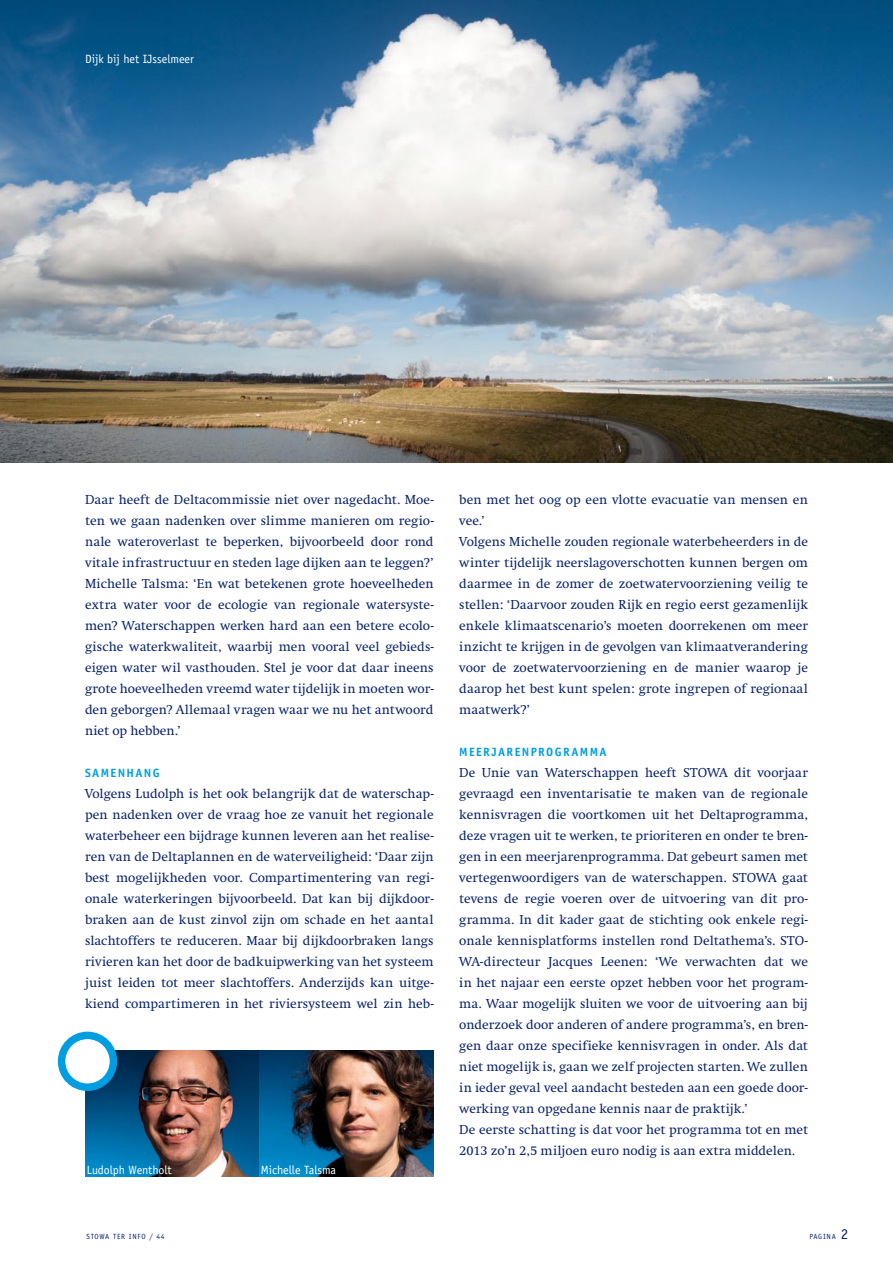
<style>
.page{position:relative;width:893px;height:1263px;background:#fff}
.page>*{position:absolute;margin:0;border:0;box-sizing:border-box;transform-origin:0 0}
.t1{font:15px "Officina Sans";color:#0a236b}
.t2{font:13.5px/21px "Swift";letter-spacing:.01em;color:#0a236b;text-align:justify}
.t3{font:12px "Officina Sans";color:#fff}
.t4{font:700 12px "Officina Sans";letter-spacing:.115em;color:#009ee0}
.t5{font:7.5px "Officina Sans";letter-spacing:.1em;color:#0a236b}
</style>
<div class="page">
<img style="left:0;top:0;width:893px;height:462px">
<img style="left:85px;top:1050px;width:349px;height:126px">
<div style="left:62px;top:1035px;width:51px;height:52px;background:#fff;border-radius:50%"></div>
<div style="left:58px;top:1032px;width:59px;height:59px;border:8px solid #009ee0;border-radius:50%"></div>
<p class="t3" style="left:85px;top:52px;width:110px">Dijk bij het IJsselmeer</p>
<p class="t2" style="left:85px;top:489px;width:350px">Daar heeft de Deltacommissie niet over nagedacht. Moe&shy;ten we gaan nadenken over slimme manieren om regio&shy;nale wateroverlast te beperken, bijvoorbeeld door rond vitale infrastructuur en steden lage dijken aan te leggen?’ Michelle Talsma: ‘En wat betekenen grote hoeveelheden extra water voor de ecologie van regionale watersyste&shy;men? Waterschappen werken hard aan een betere ecolo&shy;gische waterkwaliteit, waarbij men vooral veel gebieds&shy;eigen water wil vasthouden. Stel je voor dat daar ineens grote hoeveelheden vreemd water tijdelijk in moeten wor&shy;den geborgen? Allemaal vragen waar we nu het antwoord niet op hebben.’</p>
<p class="t4" style="left:85px;top:765px;width:42px">SAM ENHAN</p>
<p class="t4" style="left:153px;top:765px;width:8px">G</p>
<p class="t2" style="left:85px;top:783px;width:350px">Volgens Ludolph is het ook belangrijk dat de waterschap&shy;pen nadenken over de vraag hoe ze vanuit het regionale waterbeheer een bijdrage kunnen leveren aan het realise&shy;ren van de Deltaplannen en de waterveiligheid: ‘Daar zijn best mogelijkheden voor. Compartimentering van regi&shy;onale waterkeringen bijvoorbeeld. Dat kan bij dijkdoor&shy;braken aan de kust zinvol zijn om schade en het aantal slachtoffers te reduceren. Maar bij dijkdoorbraken langs rivieren kan het door de badkuipwerking van het systeem juist leiden tot meer slachtoffers. Anderzijds kan uitge&shy;kiend compartimeren in het riviersysteem wel zin heb-</p>
<p class="t3" style="left:87px;top:1163px;width:86px">Ludolph Wentholt</p>
<p class="t3" style="left:261px;top:1163px;width:77px">Michelle Talsma</p>
<p class="t2" style="left:459px;top:489px;width:350px;text-align:left">ben met het oog op een vlotte evacuatie van mensen en vee.’<br>Volgens Michelle zouden regionale waterbeheerders in de winter tijdelijk neerslagoverschotten kunnen bergen om daarmee in de zomer de zoetwatervoorziening veilig te stellen: ‘Daarvoor zouden Rijk en regio eerst gezamenlijk enkele klimaatscenario’s moeten doorrekenen om meer inzicht te krijgen in de gevolgen van klimaatverandering voor de zoetwatervoorziening en de manier waarop je daarop het best kunt spelen: grote ingrepen of regionaal maatwerk?’</p>
<p class="t4" style="left:459px;top:744px;width:122px">MEERJARENPROGRAMMA</p>
<p class="t2" style="left:459px;top:762px;width:350px;text-align:left">De Unie van Waterschappen heeft STOWA dit voorjaar gevraagd een inventarisatie te maken van de regionale kennisvragen die voortkomen uit het Deltaprogramma, deze vragen uit te werken, te prioriteren en onder te bren&shy;gen in een meerjarenprogramma. Dat gebeurt samen met vertegenwoordigers van de waterschappen. STOWA gaat tevens de regie voeren over de uitvoering van dit pro&shy;gramma. In dit kader gaat de stichting ook enkele regi&shy;onale kennisplatforms instellen rond Deltathema’s. STO-WA-directeur Jacques Leenen: ‘We verwachten dat we in het najaar een eerste opzet hebben voor het program&shy;ma. Waar mogelijk sluiten we voor de uitvoering aan bij onderzoek door anderen of andere programma’s, en bren&shy;gen daar onze specifieke kennisvragen in onder. Als dat niet mogelijk is, gaan we zelf projecten starten. We zullen in ieder geval veel aandacht besteden aan een goede door&shy;werking van opgedane kennis naar de praktijk.’<br>De eerste schatting is dat voor het programma tot en met 2013 zo’n 2,5 miljoen euro nodig is aan extra middelen.</p>
<p class="t5" style="left:87px;top:1232px;width:80px">STOWA TER INFo / 44</p>
<p class="t5" style="left:809px;top:1232px;width:6px">pagina</p>
<p class="t1" style="left:841px;top:1225px;width:9px">2</p>
</div>
